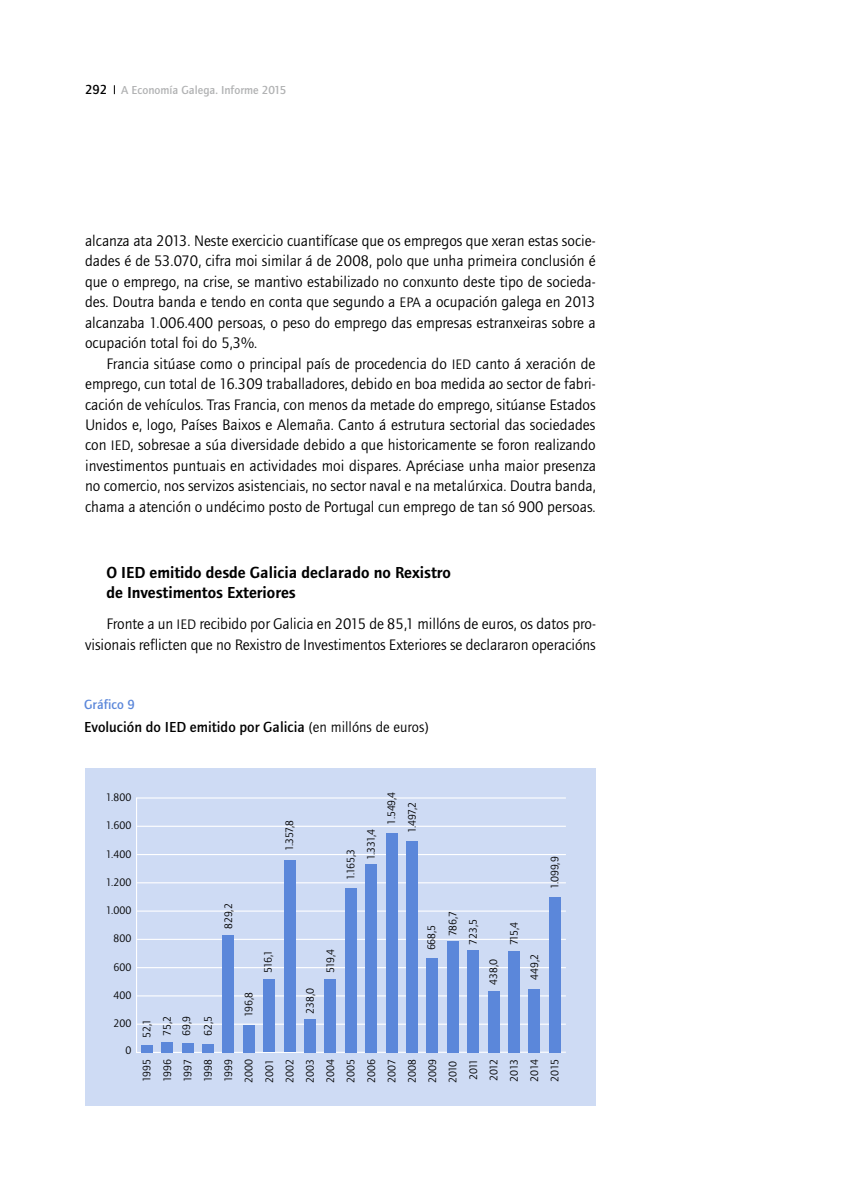
<style>
.page{position:relative;width:851px;height:1191px;background:#fff}
.page>*{position:absolute;margin:0;border:0;box-sizing:border-box;transform-origin:0 0}
.t1{font:600 16.5px/20.4px "Foundry Journal";color:#000}
.t2{font:15.75px/20.4px "Foundry Journal";letter-spacing:-.005em;color:#000;text-align:justify}
.t3{font:500 15px "Foundry Journal";color:#000}
.t4{font:500 13.65px "Foundry Journal";color:#5b87da}
.t5{font:500 12px "Foundry Journal";color:#b1b2b3}
.t6{font:11.25px/20.4px "Foundry Journal";color:#000}
.s1{font-size:13.5px;color:#000}
.s2{font-size:14.25px}
.s3{font-style:inherit}
.s4{font-weight:400}
</style>
<div class="page">
<div style="left:85px;top:768px;width:510px;height:338px;background:#cedbf4"></div>
<hr style="left:136px;top:798px;width:1px;height:254px;background:#fff">
<hr style="left:137px;top:1051px;width:429px;height:2px;background:#fff">
<hr style="left:137px;top:1023px;width:429px;height:1px;background:#fff">
<hr style="left:137px;top:995px;width:429px;height:1px;background:#fff">
<hr style="left:137px;top:967px;width:429px;height:1px;background:#fff">
<hr style="left:137px;top:938px;width:429px;height:2px;background:#fff">
<hr style="left:137px;top:910px;width:429px;height:1px;background:#fff">
<hr style="left:137px;top:882px;width:429px;height:1px;background:#fff">
<hr style="left:137px;top:854px;width:429px;height:1px;background:#fff">
<hr style="left:137px;top:825px;width:429px;height:2px;background:#fff">
<hr style="left:137px;top:797px;width:429px;height:1px;background:#fff">
<div style="left:141px;top:1045px;width:11px;height:7px;background:#5b87da"></div>
<div style="left:161px;top:1041px;width:12px;height:11px;background:#5b87da"></div>
<div style="left:182px;top:1042px;width:11px;height:10px;background:#5b87da"></div>
<div style="left:202px;top:1043px;width:12px;height:9px;background:#5b87da"></div>
<div style="left:222px;top:935px;width:12px;height:117px;background:#5b87da"></div>
<div style="left:243px;top:1024px;width:11px;height:28px;background:#5b87da"></div>
<div style="left:263px;top:979px;width:12px;height:73px;background:#5b87da"></div>
<div style="left:284px;top:860px;width:11px;height:192px;background:#5b87da"></div>
<div style="left:304px;top:1018px;width:11px;height:34px;background:#5b87da"></div>
<div style="left:324px;top:979px;width:12px;height:73px;background:#5b87da"></div>
<div style="left:345px;top:887px;width:11px;height:165px;background:#5b87da"></div>
<div style="left:365px;top:864px;width:12px;height:188px;background:#5b87da"></div>
<div style="left:386px;top:833px;width:11px;height:219px;background:#5b87da"></div>
<div style="left:406px;top:840px;width:11px;height:212px;background:#5b87da"></div>
<div style="left:426px;top:958px;width:12px;height:94px;background:#5b87da"></div>
<div style="left:447px;top:941px;width:11px;height:111px;background:#5b87da"></div>
<div style="left:467px;top:950px;width:12px;height:102px;background:#5b87da"></div>
<div style="left:488px;top:990px;width:11px;height:62px;background:#5b87da"></div>
<div style="left:508px;top:951px;width:11px;height:101px;background:#5b87da"></div>
<div style="left:528px;top:989px;width:12px;height:63px;background:#5b87da"></div>
<div style="left:549px;top:897px;width:11px;height:155px;background:#5b87da"></div>
<p class="t5" style="left:85px;top:83px;width:203px"><span class="s1">292</span> A Economía Galega. Informe 2015</p>
<p class="t2" style="left:85px;top:231px;width:512px">alcanza ata 2013. Neste exercicio cuantifícase que os empregos que xeran estas socie&shy;dades é de 53.070, cifra moi similar á de 2008, polo que unha primeira conclusión é que o emprego, na crise, se mantivo estabilizado no conxunto deste tipo de socieda&shy;des. Doutra banda e tendo en conta que segundo a <span class="s2">EPA</span> a ocupación galega en 2013 alcanzaba 1.006.400 persoas, o peso do emprego das empresas estranxeiras sobre a ocupación total foi do 5,3%.</p>
<p class="t2" style="left:85px;top:353px;width:512px;text-indent:21px">Francia sitúase como o principal país de procedencia do <span class="s2">IED</span> canto á xeración de emprego, cun total de 16.309 traballadores, debido en boa medida ao sector de fabri&shy;cación de vehículos. Tras Francia, con menos da metade do emprego, sitúanse Estados Unidos e, logo, Países Baixos e Alemaña. Canto á estrutura sectorial das sociedades con <span class="s2">IED</span><span class="s3">,</span> sobresae a súa diversidade debido a que historicamente se foron realizando investimentos puntuais en actividades moi dispares. Apréciase unha maior presenza no comercio, nos servizos asistenciais, no sector naval e na metalúrxica. Doutra banda, chama a atención o undécimo posto de Portugal cun emprego de tan só 900 persoas.</p>
<p class="t1" style="left:106px;top:562px;width:346px">O IED emitido desde Galicia declarado no Rexistro de Investimentos Exteriores</p>
<p class="t2" style="left:85px;top:614px;width:512px;text-align:right">Fronte a un <span class="s2">IED</span> recibido por Galicia en 2015 de 85,1 millóns de euros, os datos pro&shy;visionais reflicten que no Rexistro de Investimentos Exteriores se declararon operacións</p>
<p class="t4" style="left:84px;top:697px;width:52px">Gráfico 9</p>
<p class="t3" style="left:84px;top:718px;width:346px">Evolución do IED emitido por Galicia <span class="s4">(en millóns de euros)</span></p>
<p class="t6" style="left:106px;top:787px;width:27px">1.800</p>
<p class="t6" style="left:106px;top:815px;width:27px">1.600</p>
<p class="t6" style="left:106px;top:844px;width:27px">1.400</p>
<p class="t6" style="left:106px;top:872px;width:27px">1.200</p>
<p class="t6" style="left:106px;top:900px;width:27px">1.000</p>
<p class="t6" style="left:113px;top:928px;width:19px">800</p>
<p class="t6" style="left:113px;top:957px;width:19px">600</p>
<p class="t6" style="left:113px;top:985px;width:19px">400</p>
<p class="t6" style="left:113px;top:1013px;width:19px">200</p>
<p class="t6" style="left:125px;top:1040px;width:7px">0</p>
<p class="t6" style="left:279px;top:851px;width:33px;rotate:-90deg">1.357,8</p>
<p class="t6" style="left:341px;top:860px;width:33px;text-indent:-20px;rotate:-90deg">1.165,3<br>1.331,4</p>
<p class="t6" style="left:381px;top:833px;width:43px;text-indent:9px;rotate:-90deg">1.549,4<br>1.497,2</p>
<p class="t6" style="left:218px;top:929px;width:27px;rotate:-90deg">829,2</p>
<p class="t6" style="left:258px;top:973px;width:25px;rotate:-90deg">516,1</p>
<p class="t6" style="left:320px;top:973px;width:26px;rotate:-90deg">519,4</p>
<p class="t6" style="left:421px;top:950px;width:27px;rotate:-90deg">668,5</p>
<p class="t6" style="left:137px;top:1037px;width:23px;rotate:-90deg">52,1<br>75,2</p>
<p class="t6" style="left:176px;top:1036px;width:21px;line-height:21.6px;rotate:-90deg">69,9<br>62,5</p>
<p class="t6" style="left:239px;top:1017px;width:26px;rotate:-90deg">196,8</p>
<p class="t6" style="left:300px;top:1014px;width:27px;rotate:-90deg">238,0</p>
<p class="t6" style="left:137px;top:1082px;width:25px;rotate:-90deg">1995</p>
<p class="t6" style="left:157px;top:1082px;width:25px;rotate:-90deg">1996</p>
<p class="t6" style="left:178px;top:1082px;width:24px;rotate:-90deg">1997</p>
<p class="t6" style="left:198px;top:1082px;width:25px;rotate:-90deg">1998</p>
<p class="t6" style="left:218px;top:1083px;width:25px;rotate:-90deg">1999<br>2000</p>
<p class="t6" style="left:259px;top:1083px;width:25px;text-align:justify;rotate:-90deg">2001<br>2002<br>2003</p>
<p class="t6" style="left:320px;top:1083px;width:26px;rotate:-90deg">2004</p>
<p class="t6" style="left:341px;top:1083px;width:25px;rotate:-90deg">2005<br>2006</p>
<p class="t6" style="left:381px;top:1083px;width:25px;text-align:justify;rotate:-90deg">2007<br>2008<br>2009</p>
<p class="t6" style="left:442px;top:936px;width:27px;rotate:-90deg">786,7</p>
<p class="t6" style="left:463px;top:944px;width:27px;rotate:-90deg">723,5</p>
<p class="t6" style="left:483px;top:984px;width:27px;rotate:-90deg">438,0</p>
<p class="t6" style="left:544px;top:889px;width:34px;rotate:-90deg">1.099,9</p>
<p class="t6" style="left:504px;top:945px;width:25px;rotate:-90deg">715,4</p>
<p class="t6" style="left:524px;top:979px;width:27px;rotate:-90deg">449,2</p>
<p class="t6" style="left:443px;top:1083px;width:24px;rotate:-90deg">2010</p>
<p class="t6" style="left:463px;top:1080px;width:23px;rotate:-90deg">2011</p>
<p class="t6" style="left:483px;top:1081px;width:24px;rotate:-90deg">2012</p>
<p class="t6" style="left:504px;top:1081px;width:24px;rotate:-90deg">2013</p>
<p class="t6" style="left:524px;top:1081px;width:24px;rotate:-90deg">2014</p>
<p class="t6" style="left:544px;top:1081px;width:24px;rotate:-90deg">2015</p>
</div>
